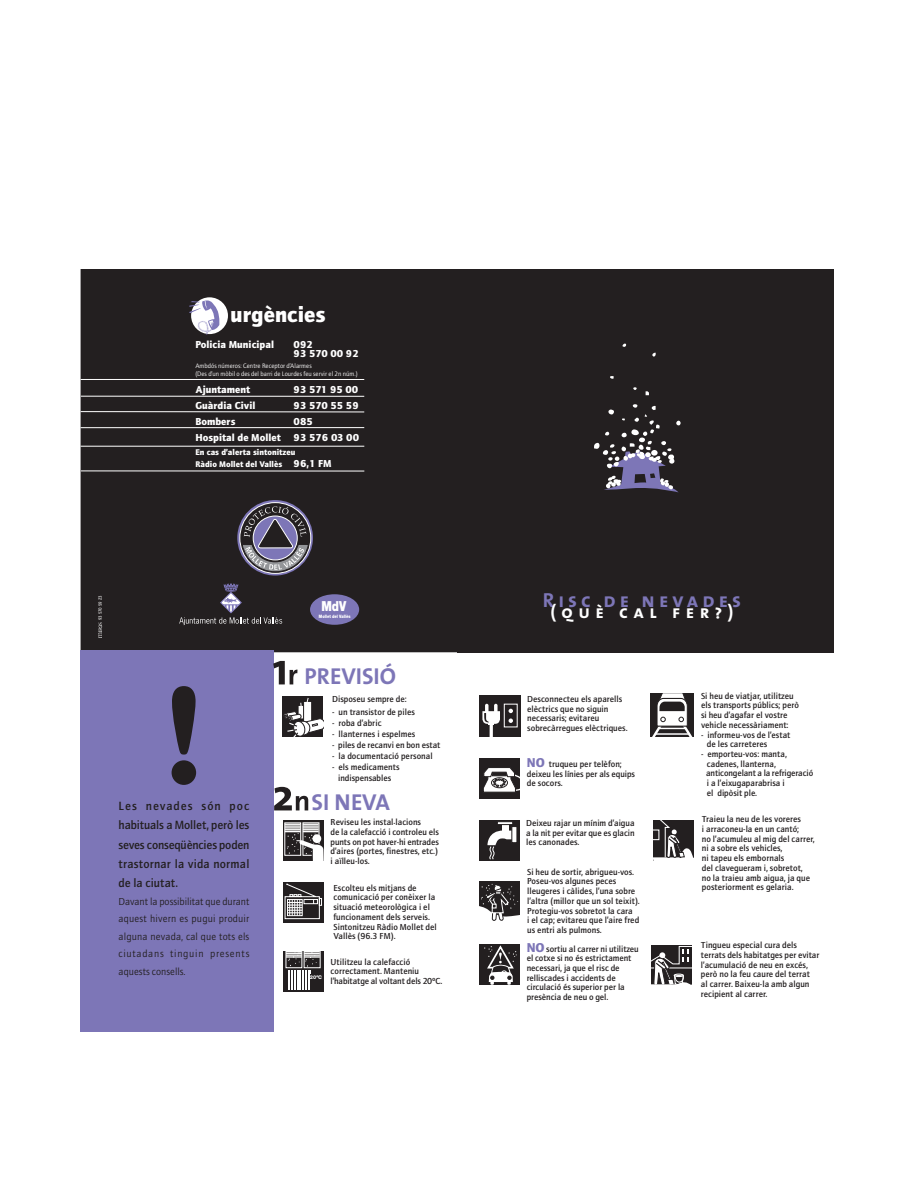
<style>
.page{position:relative;width:918px;height:1188px;background:#fff}
.page>*{position:absolute;margin:0;border:0;box-sizing:border-box;transform-origin:0 0}
.t1{font:23.1px "The Sans Bold Caps";color:#7d76b7}
.t2{font:900 21.9px "AT Quay Sans";color:#fff}
.t3{font:20.4px "The Sans Bold Caps";letter-spacing:.2em;color:#7d76b7}
.t4{font:18.45px "The Sans Bold Caps";letter-spacing:.3em;color:#fff}
.t5{font:900 13.8px "Helvetica Neue";color:#fff;scale:.8 1}
.t6{font:500 12px/19.4px "AT Quay Sans";color:#231f20;text-align:justify}
.t7{font:10.2px/17.4px "AT Quay Sans";letter-spacing:.07em;color:#231f20;text-align:justify}
.t8{font:900 10.2px/9.3px "AT Quay Sans";color:#fff}
.t9{font:500 8.85px/9.8px "AT Quay Sans";color:#231f20}
.t10{font:900 8.25px/11.9px "AT Quay Sans";color:#fff}
.t11{font:6.45px "AT Quay Sans";color:#fff}
.t12{font:800 5.1px "Helvetica Neue";color:#fff}
.t13{font:4.95px "Officina Sans";letter-spacing:-.03em;color:#fff}
.t14{font:900 4.65px "Helvetica Neue";color:#fff;scale:.8 1}
.s1{font-size:10.2px}
.s2{font-weight:900;font-size:12.9px;color:#7d76b7}
</style>
<div class="page">
<div style="left:81px;top:269px;width:377px;height:383px;background:#231f20"></div>
<svg style="left:237px;top:500px;width:76px;height:76px"></svg>
<svg style="left:239px;top:502px;width:72px;height:72px"></svg>
<svg style="left:242px;top:506px;width:67px;height:66px;background:#646171"></svg>
<svg style="left:179px;top:583px;width:103px;height:42px;background:#363236"></svg>
<div style="left:310px;top:594px;width:49px;height:31px;background:#7d76b7;border-radius:50%"></div>
<svg style="left:98px;top:622px;width:5px;height:16px"></svg>
<hr style="left:81px;top:379px;width:283px;height:1px;background:#fff">
<div style="left:191px;top:297px;width:37px;height:37px;background:#fff;border-radius:50%"></div>
<svg style="left:189px;top:300px;width:31px;height:35px"></svg>
<hr style="left:81px;top:396px;width:283px;height:1px;background:#fff">
<hr style="left:81px;top:411px;width:283px;height:1px;background:#fff">
<hr style="left:81px;top:427px;width:283px;height:1px;background:#fff">
<hr style="left:81px;top:446px;width:283px;height:1px;background:#fff">
<hr style="left:81px;top:471px;width:283px;height:1px;background:#fff">
<div style="left:458px;top:266px;width:376px;height:386px;background:#231f20"></div>
<svg style="left:646px;top:391px;width:3px;height:4px"></svg>
<svg style="left:633px;top:387px;width:4px;height:3px"></svg>
<svg style="left:610px;top:376px;width:4px;height:3px"></svg>
<svg style="left:652px;top:353px;width:4px;height:4px"></svg>
<svg style="left:594px;top:404px;width:87px;height:88px"></svg>
<div style="left:81px;top:650px;width:193px;height:382px;background:#7d76b7"></div>
<div style="left:479px;top:696px;width:42px;height:41px;background:#231f20"></div>
<hr style="left:490px;top:722px;width:3px;height:16px;background:#fff">
<svg style="left:482px;top:704px;width:18px;height:21px"></svg>
<svg style="left:509px;top:709px;width:4px;height:4px"></svg>
<svg style="left:509px;top:719px;width:4px;height:4px"></svg>
<div style="left:504px;top:704px;width:14px;height:23px;border:1px solid #fff"></div>
<div style="left:479px;top:758px;width:41px;height:41px;background:#231f20"></div>
<svg style="left:483px;top:768px;width:37px;height:25px"></svg>
<div style="left:479px;top:820px;width:41px;height:41px;background:#231f20"></div>
<svg style="left:487px;top:831px;width:24px;height:29px"></svg>
<svg style="left:502px;top:825px;width:7px;height:6px"></svg>
<svg style="left:511px;top:827px;width:6px;height:16px"></svg>
<svg style="left:497px;top:821px;width:16px;height:4px"></svg>
<div style="left:283px;top:882px;width:40px;height:40px;background:linear-gradient(to right,#231f20,#231f20)"></div>
<svg style="left:284px;top:882px;width:38px;height:37px"></svg>
<svg style="left:651px;top:694px;width:43px;height:43px"></svg>
<svg style="left:172px;top:686px;width:24px;height:99px"></svg>
<svg style="left:274px;top:787px;width:34px;height:23px"></svg>
<svg style="left:273px;top:661px;width:25px;height:23px"></svg>
<div style="left:283px;top:820px;width:40px;height:41px;background:#231f20"></div>
<svg style="left:284px;top:822px;width:39px;height:39px"></svg>
<div style="left:479px;top:944px;width:41px;height:41px;background:#231f20"></div>
<svg style="left:484px;top:945px;width:33px;height:40px"></svg>
<div style="left:479px;top:881px;width:41px;height:41px;background:#231f20"></div>
<svg style="left:479px;top:884px;width:41px;height:38px"></svg>
<svg style="left:653px;top:820px;width:41px;height:41px"></svg>
<div style="left:283px;top:951px;width:40px;height:41px;background:#231f20"></div>
<svg style="left:285px;top:951px;width:36px;height:39px"></svg>
<hr style="left:291px;top:970px;width:2px;height:20px;background:#fff">
<div style="left:651px;top:945px;width:41px;height:41px;background:#231f20"></div>
<svg style="left:651px;top:946px;width:41px;height:40px"></svg>
<div style="left:283px;top:696px;width:40px;height:41px;background:#231f20"></div>
<svg style="left:283px;top:698px;width:40px;height:39px"></svg>
<div style="left:75px;top:245px;width:767px;height:23px;background:#fff"></div>
<h2 class="t2" style="left:231px;top:305px;width:97px">urgències</h2>
<p class="t11" style="left:195px;top:363px;width:118px">Ambdós números: Centre Receptor d’Alarmes</p>
<p class="t8" style="left:195px;top:340px;width:80px">Policia Municipal</p>
<p class="t8" style="left:294px;top:340px;width:67px">092<br>93 570 00 92</p>
<p class="t11" style="left:195px;top:371px;width:164px">(Des d’un mòbil o des del barri de Lourdes feu servir el 2n núm.)</p>
<p class="t8" style="left:195px;top:385px;width:56px">Ajuntament</p>
<p class="t8" style="left:294px;top:385px;width:66px">93 571 95 00</p>
<p class="t8" style="left:195px;top:401px;width:62px">Guàrdia Civil</p>
<p class="t8" style="left:294px;top:401px;width:67px">93 570 55 59</p>
<p class="t8" style="left:195px;top:417px;width:42px">Bombers</p>
<p class="t8" style="left:195px;top:414px;width:165px;line-height:15.9px;text-indent:98px">085<br>Hospital de Mollet 93 576 03 00</p>
<p class="t10" style="left:195px;top:446px;width:138px">En cas d’alerta sintonitzeu<br>Ràdio Mollet del Vallès <span class="s1">96,1 FM</span></p>
<p class="t13" style="left:98px;top:620px;width:27px;rotate:-90deg">93 570 59 23</p>
<h3 class="t6" style="left:119px;top:798px;width:132px">Les nevades són poc habituals a Mollet, però les seves conseqüències poden trastornar la vida normal de la ciutat.</h3>
<p class="t7" style="left:119px;top:894px;width:132px">Davant la possibilitat que durant aquest hivern es pugui produir alguna nevada, cal que tots els ciutadans tinguin presents aquests consells.</p>
<h3 class="t5" style="left:321px;top:601px;width:33px">MdV</h3>
<p class="t14" style="left:319px;top:615px;width:41px">Mollet del Vallès</p>
<h1 class="t1" style="left:305px;top:663px;width:93px">PREVISIÓ</h1>
<p class="t9" style="left:332px;top:695px;width:76px">Disposeu sempre de:</p>
<p class="t9" style="left:332px;top:709px;width:84px">- un transistor de piles</p>
<p class="t9" style="left:332px;top:720px;width:51px">- roba d’abric</p>
<p class="t9" style="left:332px;top:731px;width:85px">- llanternes i espelmes</p>
<p class="t9" style="left:332px;top:741px;width:110px">- piles de recanvi en bon estat</p>
<p class="t9" style="left:332px;top:752px;width:102px">- la documentació personal</p>
<p class="t9" style="left:332px;top:763px;width:69px;line-height:10.8px;text-align:center">- els medicaments indispensables</p>
<p class="t9" style="left:331px;top:819px;width:110px">Reviseu les instal.lacions<br>de la calefacció i controleu els punts on pot haver-hi entrades d’aires (portes, finestres, etc.) i aïlleu-los.</p>
<h1 class="t1" style="left:312px;top:789px;width:80px">SI NEVA</h1>
<p class="t12" style="left:310px;top:975px;width:14px">20ºC</p>
<p class="t9" style="left:334px;top:884px;width:105px">Escolteu els mitjans de comunicació per conèixer la situació meteorològica i el funcionament dels serveis.<br>Sintonitzeu Ràdio Mollet del<br>Vallès (96.3 FM).</p>
<p class="t9" style="left:331px;top:958px;width:113px">Utilitzeu la calefacció correctament. Manteniu l’habitatge al voltant dels 20ºC.</p>
<h3 class="t3" style="left:543px;top:588px;width:200px">Risc de nevades</h3>
<h3 class="t4" style="left:550px;top:601px;width:185px">(què cal fer?)</h3>
<p class="t9" style="left:527px;top:695px;width:102px">Desconnecteu els aparells elèctrics que no siguin necessaris; evitareu sobrecàrregues elèctriques.</p>
<p class="t9" style="left:527px;top:760px;width:110px"><span class="s2">NO</span> truqueu per telèfon; deixeu les línies per als equips de socors.</p>
<p class="t9" style="left:526px;top:819px;width:110px;text-align:justify">Deixeu rajar un mínim d’aigua a la nit per evitar que es glacin les canonades.</p>
<p class="t9" style="left:527px;top:868px;width:114px">Si heu de sortir, abrigueu-vos.<br>Poseu-vos algunes peces lleugeres i càlides, l’una sobre l’altra (millor que un sol teixit).<br>Protegiu-vos sobretot la cara<br>i el cap; evitareu que l’aire fred us entri als pulmons.</p>
<p class="t9" style="left:527px;top:945px;width:114px"><span class="s2">NO</span> sortiu al carrer ni utilitzeu el cotxe si no és estrictament necessari, ja que el risc de relliscades i accidents de circulació és superior per la presència de neu o gel.</p>
<p class="t9" style="left:701px;top:692px;width:100px">Si heu de viatjar, utilitzeu els transports públics; però si heu d’agafar el vostre vehicle necessàriament:</p>
<p class="t9" style="left:707px;top:731px;width:85px;text-indent:-6px">- informeu-vos de l’estat de les carreteres</p>
<p class="t9" style="left:706px;top:750px;width:109px;text-indent:-5px">- emporteu-vos: manta, cadenes, llanterna, anticongelant a la refrigeració i a l’eixugaparabrisa i<br>el dipòsit ple.</p>
<p class="t9" style="left:702px;top:816px;width:114px">Traieu la neu de les voreres<br>i arraconeu-la en un cantó;<br>no l’acumuleu al mig del carrer, ni a sobre els vehicles,<br>ni tapeu els embornals<br>del clavegueram i, sobretot,<br>no la traieu amb aigua, ja que posteriorment es gelaria.</p>
<p class="t9" style="left:701px;top:942px;width:120px">Tingueu especial cura dels terrats dels habitatges per evitar l’acumulació de neu en excés, però no la feu caure del terrat<br>al carrer. Baixeu-la amb algun recipient al carrer.</p>
</div>
